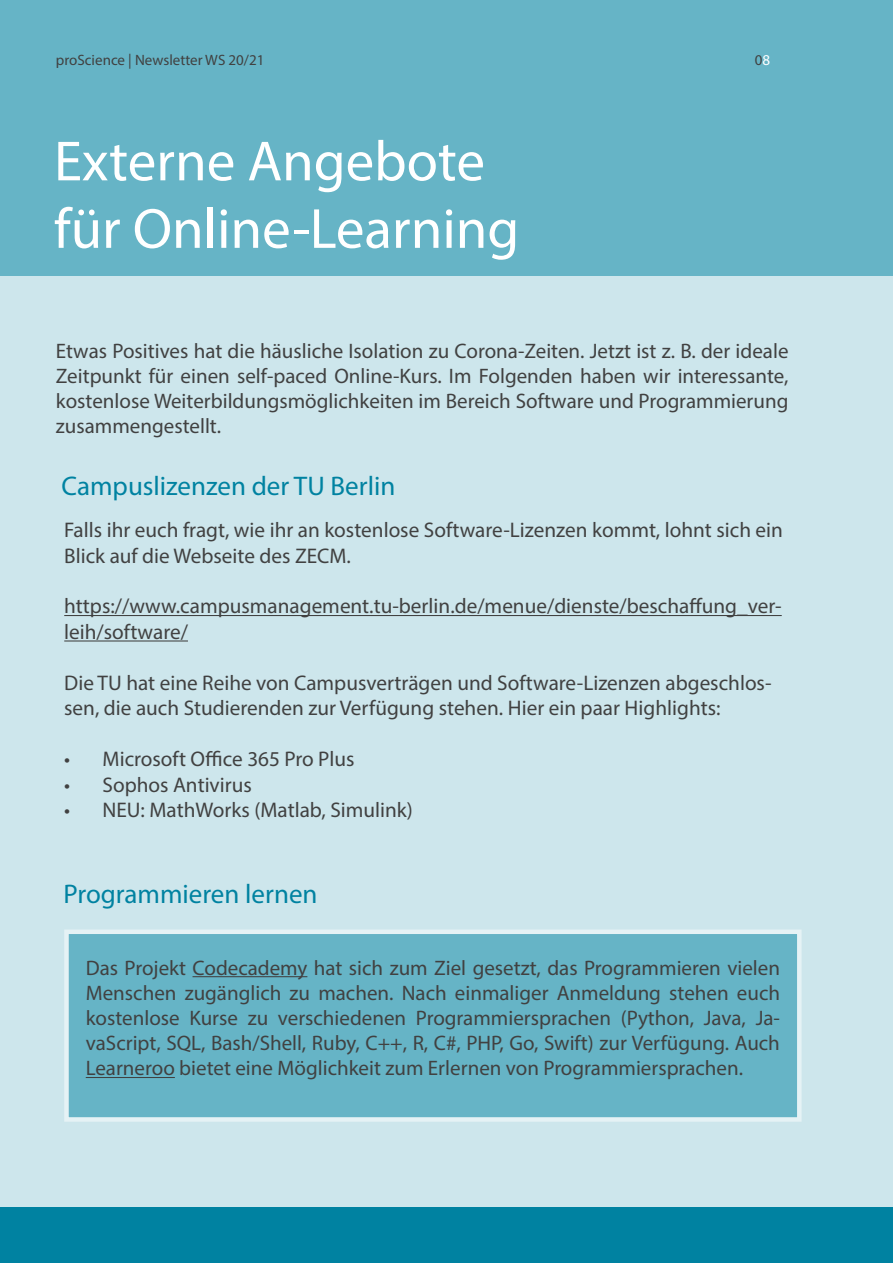
<style>
.page{position:relative;width:893px;height:1263px;background:#cde6ec}
.page>*{position:absolute;margin:0;border:0;box-sizing:border-box;transform-origin:0 0}
.Abschnittsüberschrif{font:57px/67.5px "Myriad Pro";color:#fff}
.Abschnittsüberschrif-2{font:27px "Myriad Pro";color:#0082a1}
.Textkörper{font:21.15px/25.5px "Myriad Pro";color:#414141}
.Tabellentext{font:21px/25.2px "Myriad Pro";color:#414141;text-align:justify}
.Textkörper_-_Initial{font:21px/25.2px "Myriad Pro";color:#414141;text-align:justify}
.Musterseite_-_Fortla{font:15px "Myriad Pro";color:#414141}
.s1{color:#fff}
</style>
<div class="page">
<div style="left:0;top:0;width:893px;height:275px;background:#66b4c6"></div>
<hr style="left:64px;top:615px;width:718px;height:1px;background:#414141">
<hr style="left:64px;top:640px;width:124px;height:1px;background:#414141">
<div style="left:64px;top:929px;width:737px;height:193px;background:#66b4c6;border:4px solid #fff"></div>
<hr style="left:193px;top:976px;width:114px;height:1px;background:#414141">
<hr style="left:86px;top:1077px;width:89px;height:1px;background:#414141">
<div style="left:0;top:1207px;width:893px;height:56px;background:#0082a1"></div>
<p class="Musterseite_-_Fortla" style="left:56px;top:51px;width:210px">proScience | Newsletter WS 20/21</p>
<p class="Musterseite_-_Fortla" style="left:755px;top:51px;width:17px">0<span class="s1">8</span></p>
<p class="Abschnittsüberschrif" style="left:54px;top:127px;width:467px">Externe Angebote für Online-Learning</p>
<p class="Textkörper_-_Initial" style="left:56px;top:338px;width:734px">Etwas Positives hat die häusliche Isolation zu Corona-Zeiten. Jetzt ist z. B. der ideale Zeitpunkt für einen self-paced Online-Kurs. Im Folgenden haben wir interessante, kostenlose Weiterbildungsmöglichkeiten im Bereich Software und Programmierung zusammengestellt.</p>
<p class="Abschnittsüberschrif-2" style="left:62px;top:469px;width:335px">Campuslizenzen der TU Berlin</p>
<p class="Textkörper" style="left:64px;top:517px;width:720px">Falls ihr euch fragt, wie ihr an kostenlose Software-Lizenzen kommt, lohnt sich ein<br>Blick auf die Webseite des ZECM.</p>
<p class="Textkörper" style="left:64px;top:593px;width:719px">https://www.campusmanagement.tu-berlin.de/menue/dienste/beschaffung_ver&shy;leih/software/</p>
<p class="Textkörper" style="left:64px;top:670px;width:709px">Die TU hat eine Reihe von Campusverträgen und Software-Lizenzen abgeschlos&shy;sen, die auch Studierenden zur Verfügung stehen. Hier ein paar Highlights:</p>
<p class="Textkörper" style="left:64px;top:746px;width:292px">• Microsoft Office 365 Pro Plus</p>
<p class="Textkörper" style="left:64px;top:771px;width:189px">• Sophos Antivirus</p>
<p class="Textkörper" style="left:64px;top:797px;width:350px">• NEU: MathWorks (Matlab, Simulink)</p>
<p class="Abschnittsüberschrif-2" style="left:64px;top:877px;width:255px">Programmieren lernen</p>
<p class="Tabellentext" style="left:86px;top:955px;width:696px">Das Projekt Codecademy hat sich zum Ziel gesetzt, das Programmieren vielen Menschen zugänglich zu machen. Nach einmaliger Anmeldung stehen euch kostenlose Kurse zu verschiedenen Programmiersprachen (Python, Java, Ja&shy;vaScript, SQL, Bash/Shell, Ruby, C++, R, C#, PHP, Go, Swift) zur Verfügung. Auch Learneroo bietet eine Möglichkeit zum Erlernen von Programmiersprachen.</p>
</div>
